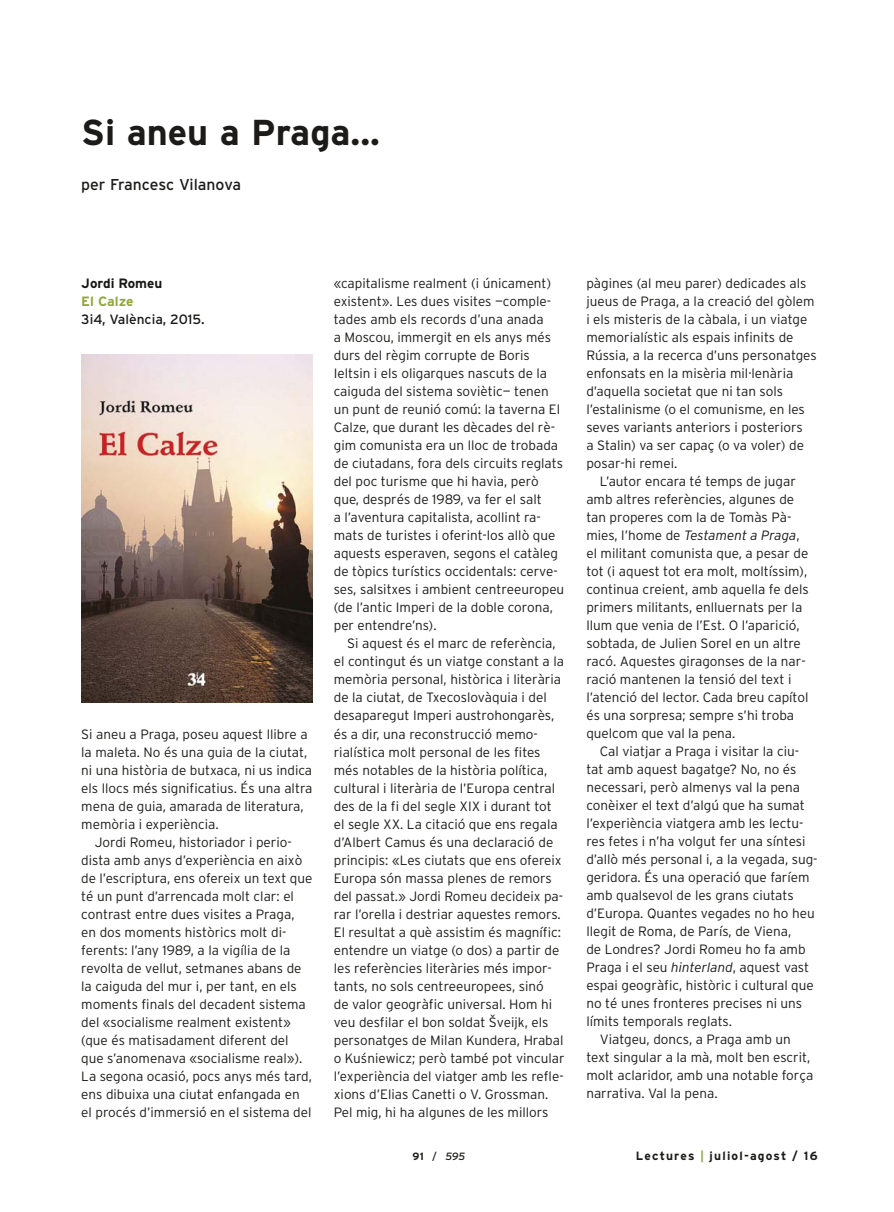
<style>
.page{position:relative;width:894px;height:1212px;background:#fff}
.page>*{position:absolute;margin:0;border:0;box-sizing:border-box;transform-origin:0 0}
.t1{font:700 36px "Interstate";color:#1c1b1a}
.t2{font:15.75px "Interstate";letter-spacing:-.005em;color:#1c1b1a}
.t3{font:300 13.5px/18px "Interstate";color:#1c1b1a}
.t4{font:italic 300 13.5px "Interstate";color:#1c1b1a}
.t5{font:13.5px "Interstate";color:#181917}
.t6{font:700 13.5px "Interstate";color:#181917}
.t7{font:700 13.5px "Interstate";color:#91a93c}
.t8{font:700 12px "Interstate";letter-spacing:.1em;color:#1c1b1a}
.t9{font:italic 10.5px "Interstate";color:#1c1b1a}
.s1{font-style:normal}
.s2{font-style:italic}
.s3{font-weight:700;font-style:normal}
.s4{color:#91a93c}
</style>
<div class="page">
<img style="left:81px;top:354px;width:231px;height:348px">
<h1 class="t1" style="left:81px;top:119px;width:300px">Si aneu a Praga...</h1>
<p class="t2" style="left:81px;top:179px;width:161px">per Francesc Vilanova</p>
<p class="t6" style="left:81px;top:278px;width:82px">Jordi Romeu</p>
<p class="t7" style="left:81px;top:296px;width:54px">El Calze</p>
<p class="t5" style="left:81px;top:314px;width:125px">3i4, València, 2015.</p>
<p class="t3" style="left:81px;top:726px;width:228px">Si aneu a Praga, poseu aquest llibre a</p>
<p class="t3" style="left:81px;top:744px;width:227px">la maleta. No és una guia de la ciutat,</p>
<p class="t3" style="left:81px;top:762px;width:232px">ni una història de butxaca, ni us indica</p>
<p class="t3" style="left:81px;top:780px;width:232px">els llocs més significatius. És una altra</p>
<p class="t3" style="left:81px;top:798px;width:224px">mena de guia, amarada de literatura,</p>
<p class="t3" style="left:81px;top:816px;width:139px">memòria i experiència.</p>
<p class="t3" style="left:95px;top:834px;width:198px">Jordi Romeu, historiador i perio-</p>
<p class="t3" style="left:81px;top:852px;width:222px">dista amb anys d’experiència en això</p>
<p class="t3" style="left:81px;top:870px;width:232px">de l’escriptura, ens ofereix un text que</p>
<p class="t3" style="left:81px;top:888px;width:214px">té un punt d’arrencada molt clar: el</p>
<p class="t3" style="left:81px;top:906px;width:215px">contrast entre dues visites a Praga,</p>
<p class="t3" style="left:81px;top:924px;width:206px">en dos moments històrics molt di-</p>
<p class="t3" style="left:81px;top:942px;width:211px">ferents: l’any 1989, a la vigília de la</p>
<p class="t3" style="left:81px;top:960px;width:222px">revolta de vellut, setmanes abans de</p>
<p class="t3" style="left:81px;top:978px;width:217px">la caiguda del mur i, per tant, en els</p>
<p class="t3" style="left:81px;top:996px;width:226px">moments finals del decadent sistema</p>
<p class="t3" style="left:81px;top:1014px;width:211px">del «socialisme realment existent»</p>
<p class="t3" style="left:81px;top:1032px;width:209px">(que és matisadament diferent del</p>
<p class="t3" style="left:81px;top:1050px;width:222px">que s’anomenava «socialisme real»).</p>
<p class="t3" style="left:81px;top:1068px;width:232px">La segona ocasió, pocs anys més tard,</p>
<p class="t3" style="left:81px;top:1086px;width:220px">ens dibuixa una ciutat enfangada en</p>
<p class="t3" style="left:81px;top:1104px;width:231px">el procés d’immersió en el sistema del</p>
<p class="t3" style="left:333px;top:276px;width:232px">«capitalisme realment (i únicament) existent». Les dues visites —comple&shy;tades amb els records d’una anada<br>a Moscou, immergit en els anys més durs del règim corrupte de Boris Ieltsin i els oligarques nascuts de la caiguda del sistema soviètic— tenen un punt de reunió comú: la taverna El Calze, que durant les dècades del rè&shy;gim comunista era un lloc de trobada de ciutadans, fora dels circuits reglats del poc turisme que hi havia, però que, després de 1989, va fer el salt<br>a l’aventura capitalista, acollint ra&shy;mats de turistes i oferint-los allò que aquests esperaven, segons el catàleg de tòpics turístics occidentals: cerve&shy;ses, salsitxes i ambient centreeuropeu (de l’antic Imperi de la doble corona, per entendre’ns).</p>
<p class="t3" style="left:333px;top:636px;width:232px;text-indent:14px">Si aquest és el marc de referència, el contingut és un viatge constant a la memòria personal, històrica i literària de la ciutat, de Txecoslovàquia i del desaparegut Imperi austrohongarès, és a dir, una reconstrucció memo&shy;rialística molt personal de les fites més notables de la història política, cultural i literària de l’Europa central des de la fi del segle XIX i durant tot el segle XX. La citació que ens regala d’Albert Camus és una declaració de principis: «Les ciutats que ens ofereix Europa són massa plenes de remors del passat.» Jordi Romeu decideix pa&shy;rar l’orella i destriar aquestes remors.<br>El resultat a què assistim és magnífic: entendre un viatge (o dos) a partir de les referències literàries més impor&shy;tants, no sols centreeuropees, sinó<br>de valor geogràfic universal. Hom hi veu desfilar el bon soldat Šveijk, els personatges de Milan Kundera, Hrabal o Kus´niewicz; però també pot vincular l’experiència del viatger amb les refle&shy;xions d’Elias Canetti o V. Grossman.<br>Pel mig, hi ha algunes de les millors</p>
<p class="t3" style="left:586px;top:275px;width:221px">pàgines (al meu parer) dedicades als</p>
<p class="t3" style="left:586px;top:293px;width:229px">jueus de Praga, a la creació del gòlem</p>
<p class="t3" style="left:586px;top:311px;width:222px">i els misteris de la càbala, i un viatge</p>
<p class="t3" style="left:586px;top:329px;width:209px">memorialístic als espais infinits de</p>
<p class="t3" style="left:586px;top:347px;width:232px">Rússia, a la recerca d’uns personatges</p>
<p class="t3" style="left:586px;top:365px;width:208px">enfonsats en la misèria mil·lenària</p>
<p class="t3" style="left:586px;top:383px;width:198px">d’aquella societat que ni tan sols</p>
<p class="t3" style="left:586px;top:401px;width:220px">l’estalinisme (o el comunisme, en les</p>
<p class="t3" style="left:586px;top:419px;width:218px">seves variants anteriors i posteriors</p>
<p class="t3" style="left:586px;top:437px;width:219px">a Stalin) va ser capaç (o va voler) de</p>
<p class="t3" style="left:586px;top:455px;width:92px">posar-hi remei.</p>
<p class="t3" style="left:599px;top:473px;width:197px">L’autor encara té temps de jugar</p>
<p class="t3" style="left:586px;top:491px;width:209px">amb altres referències, algunes de</p>
<p class="t3" style="left:586px;top:509px;width:206px">tan properes com la de Tomàs Pà-</p>
<p class="t4" style="left:586px;top:530px;width:215px"><span class="s1">mies, l’home de</span> Testament a Praga<span class="s1">,</span></p>
<p class="t3" style="left:586px;top:545px;width:223px">el militant comunista que, a pesar de</p>
<p class="t3" style="left:586px;top:563px;width:222px">tot (i aquest tot era molt, moltíssim),</p>
<p class="t3" style="left:586px;top:581px;width:224px">continua creient, amb aquella fe dels</p>
<p class="t3" style="left:586px;top:599px;width:217px">primers militants, enlluernats per la</p>
<p class="t3" style="left:586px;top:617px;width:215px">llum que venia de l’Est. O l’aparició,</p>
<p class="t3" style="left:586px;top:635px;width:216px">sobtada, de Julien Sorel en un altre</p>
<p class="t3" style="left:586px;top:653px;width:221px">racó. Aquestes giragonses de la nar-</p>
<p class="t3" style="left:586px;top:671px;width:206px">ració mantenen la tensió del text i</p>
<p class="t3" style="left:586px;top:689px;width:223px">l’atenció del lector. Cada breu capítol</p>
<p class="t3" style="left:586px;top:707px;width:209px">és una sorpresa; sempre s’hi troba</p>
<p class="t3" style="left:586px;top:725px;width:150px">quelcom que val la pena.</p>
<p class="t3" style="left:599px;top:743px;width:201px">Cal viatjar a Praga i visitar la ciu-</p>
<p class="t3" style="left:586px;top:761px;width:211px">tat amb aquest bagatge? No, no és</p>
<p class="t3" style="left:586px;top:779px;width:215px">necessari, però almenys val la pena</p>
<p class="t3" style="left:586px;top:797px;width:220px">conèixer el text d’algú que ha sumat</p>
<p class="t3" style="left:586px;top:815px;width:218px">l’experiència viatgera amb les lectu-</p>
<p class="t3" style="left:586px;top:833px;width:220px">res fetes i n’ha volgut fer una síntesi</p>
<p class="t3" style="left:586px;top:851px;width:233px">d’allò més personal i, a la vegada, sug-</p>
<p class="t3" style="left:586px;top:869px;width:225px">geridora. És una operació que faríem</p>
<p class="t3" style="left:586px;top:887px;width:209px">amb qualsevol de les grans ciutats</p>
<p class="t3" style="left:586px;top:905px;width:230px">d’Europa. Quantes vegades no ho heu</p>
<p class="t3" style="left:586px;top:923px;width:206px">llegit de Roma, de París, de Viena,</p>
<p class="t3" style="left:586px;top:941px;width:221px">de Londres? Jordi Romeu ho fa amb</p>
<p class="t3" style="left:586px;top:959px;width:224px">Praga i el seu <span class="s2">hinterland</span>, aquest vast</p>
<p class="t3" style="left:586px;top:977px;width:229px">espai geogràfic, històric i cultural que</p>
<p class="t3" style="left:586px;top:995px;width:217px">no té unes fronteres precises ni uns</p>
<p class="t3" style="left:586px;top:1013px;width:147px">límits temporals reglats.</p>
<p class="t3" style="left:599px;top:1031px;width:192px">Viatgeu, doncs, a Praga amb un</p>
<p class="t3" style="left:586px;top:1049px;width:225px">text singular a la mà, molt ben escrit,</p>
<p class="t3" style="left:586px;top:1067px;width:228px">molt aclaridor, amb una notable força</p>
<p class="t3" style="left:586px;top:1085px;width:133px">narrativa. Val la pena.</p>
<p class="t9" style="left:412px;top:1151px;width:54px"><span class="s3">91</span> <span class="s1">/</span> 595</p>
<p class="t8" style="left:635px;top:1150px;width:183px">Lectures <span class="s4">|</span> juliol-agost / 16</p>
</div>
